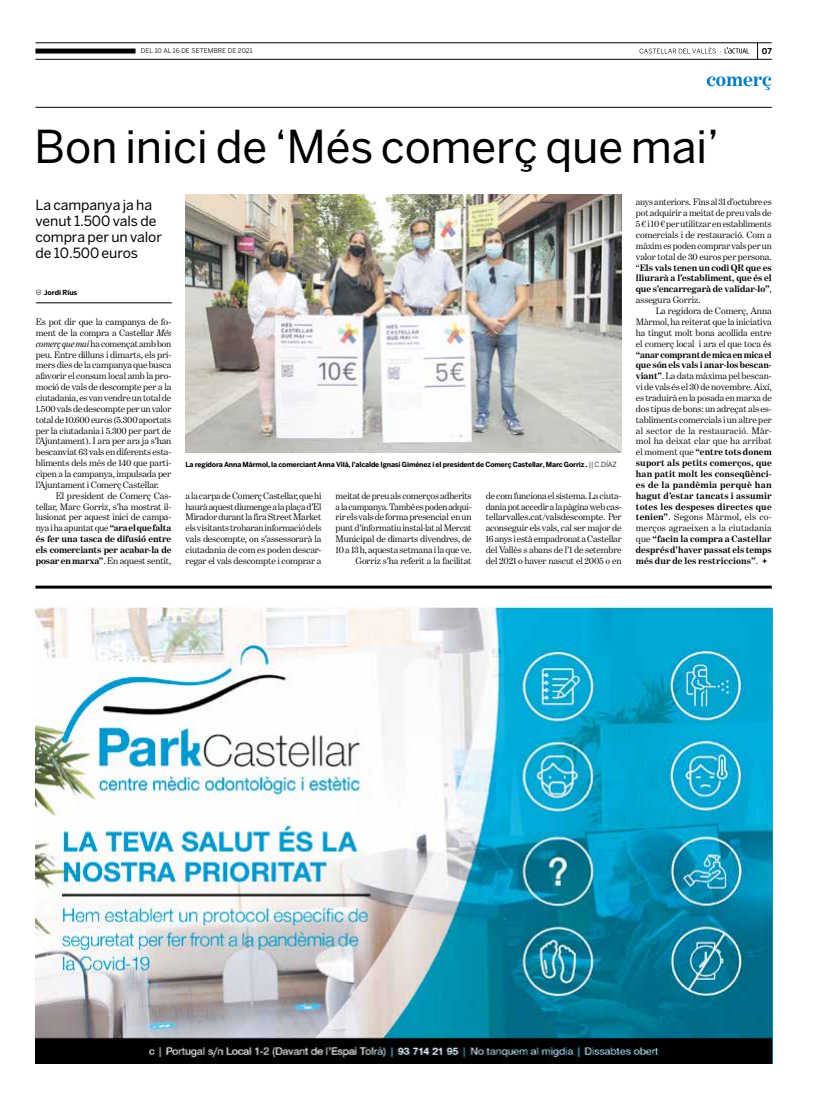
<style>
.page{position:relative;width:820px;height:1106px;background:#fff}
.page>*{position:absolute;margin:0;border:0;box-sizing:border-box;transform-origin:0 0}
.t1{font:45px "Benton Sans";letter-spacing:-.005em;color:#000}
.t2{font:700 20px "Benton Modern One";letter-spacing:-.005em;color:#007ac2}
.t3{font:14px/16px "Benton Sans";letter-spacing:-.005em;color:#000}
.t4{font:9.5px/10.9px "Benton Modern One";letter-spacing:-.015em;color:#000;text-align:justify}
.t5{font:700 9.5px/10.9px "Benton Modern One";letter-spacing:.01em;color:#000;text-align:justify}
.t6{font:700 8px "Benton Sans";color:#000}
.t7{font:700 7px "Benton Sans";letter-spacing:-.02em;color:#000}
.t8{font:6.5px "Benton Sans";letter-spacing:.005em;color:#000}
.s1{font-weight:700}
.s2{font-weight:400}
.s3{font-style:italic}
</style>
<div class="page">
<svg style="left:757px;top:44px;width:1px;height:15px"></svg>
<svg style="left:639px;top:47px;width:109px;height:7px"></svg>
<hr style="left:35px;top:107px;width:736px;height:1px;background:#000">
<hr style="left:35px;top:43px;width:736px;height:1px;background:#000">
<hr style="left:35px;top:59px;width:736px;height:1px;background:#000">
<div style="left:35px;top:49px;width:100px;height:5px;background:#000"></div>
<img style="left:35px;top:607px;width:737px;height:456px">
<hr style="left:35px;top:585px;width:736px;height:3px;background:#000">
<img style="left:185px;top:195px;width:436px;height:257px">
<svg style="left:36px;top:290px;width:5px;height:5px"></svg>
<hr style="left:36px;top:302px;width:136px;height:1px;background:#000">
<svg style="left:762px;top:558px;width:5px;height:6px"></svg>
<p class="t8" style="left:141px;top:47px;width:113px">DEL 10 AL 16 DE SETEMBRE DE 2021</p>
<p class="t6" style="left:761px;top:46px;width:11px">07</p>
<h2 class="t2" style="left:706px;top:68px;width:67px">comerç</h2>
<h1 class="t1" style="left:34px;top:120px;width:686px">Bon inici de ‘Més comerç que mai’</h1>
<h3 class="t3" style="left:35px;top:196px;width:128px">La campanya ja ha venut 1.500 vals de compra per un valor de 10.500 euros</h3>
<p class="t7" style="left:44px;top:288px;width:35px">Jordi Rius</p>
<p class="t4" style="left:635px;top:197px;width:137px">anys anteriors. Fins al 31 d’octubre es pot adquirir a meitat de preu vals de 5 € i 10 € per utilitzar en establiments comercials i de restauració. Com a màxim es poden comprar vals per un valor total de 30 euros per persona. “<span class="s1">Els vals tenen un codi QR que es lliurarà a l’establiment, que és el que s’encarregarà de validar-lo”</span>, assegura Gorriz.</p>
<p class="t4" style="left:635px;top:305px;width:137px;text-indent:20px">La regidora de Comerç, Anna Màrmol, ha reiterat que la iniciativa ha tingut molt bona acollida entre el comerç local i ara el que toca és</p>
<p class="t5" style="left:635px;top:349px;width:137px">“anar comprant de mica en mica el que són els vals i anar-los bescan&shy;viant”<span class="s2">. La data màxima pel bescan&shy;vi de vals és el 30 de novembre. Així, es traduirà en la posada en marxa de dos tipus de bons: un adreçat als es&shy;tabliments comercials i un altre per al sector de la restauració. Màr&shy;mol ha deixat clar que ha arribat el moment que</span> “entre tots donem suport als petits comerços, que han patit molt les conseqüènci&shy;es de la pandèmia perquè han hagut d’estar tancats i assumir totes les despeses directes que tenien”<span class="s2">. Segons Màrmol, els co&shy;merços agraeixen a la ciutadania que</span> “facin la compra a Castellar després d’haver passat els temps més dur de les restriccions”<span class="s2">.</span></p>
<p class="t4" style="left:36px;top:316px;width:137px">Es pot dir que la campanya de fo&shy;ment de la compra a Castellar <span class="s3">Més comerç que mai</span> ha començat amb bon peu. Entre dilluns i dimarts, els pri&shy;mers dies de la campanya que busca afavorir el consum local amb la pro&shy;moció de vals de descompte per a la ciutadania, es van vendre un total de 1.500 vals de descompte per un valor total de 10.600 euros (5.300 aportats per la ciutadania i 5.300 per part de l’Ajuntament). I ara per ara ja s’han bescanviat 63 vals en diferents esta&shy;bliments dels més de 140 que parti&shy;cipen a la campanya, impulsada per l’Ajuntament i Comerç Castellar.</p>
<p class="t4" style="left:36px;top:490px;width:137px;text-indent:20px">El president de Comerç Cas&shy;tellar, Marc Gorriz, s’ha mostrat il· lusionat per aquest inici de campa&shy;nya i ha apuntat que <span class="s1">“ara el que falta és fer una tasca de difusió entre els comerciants per acabar-la de posar en marxa”</span>. En aquest sentit,</p>
<p class="t4" style="left:185px;top:490px;width:137px">a la carpa de Comerç Castellar, que hi haurà aquest diumenge a la plaça d’El Mirador durant la fira Street Market els visitants trobaran informació dels vals descompte, on s’assessorarà la ciutadania de com es poden descar&shy;regar el vals descompte i comprar a</p>
<p class="t7" style="left:185px;top:460px;width:432px">La regidora Anna Màrmol, la comerciant Anna Vilà, l’alcalde Ignasi Giménez i el president de Comerç Castellar, Marc Gorriz . <span class="s2">|| C.DÍAZ</span></p>
<p class="t4" style="left:335px;top:490px;width:137px;text-align:right">meitat de preu als comerços adherits a la campanya. També es poden adqui&shy;rir els vals de forma presencial en un punt d’informatiu instal·lat al Mercat Municipal de dimarts divendres, de 10 a 13 h, aquesta setmana i la que ve.<br>Gorriz s’ha referit a la facilitat</p>
<p class="t4" style="left:485px;top:490px;width:137px">de com funciona el sistema. La ciuta&shy;dania pot accedir a la pàgina web cas&shy;tellarvalles.cat/valsdescompte. Per aconseguir els vals, cal ser major de 16 anys i està empadronat a Castellar del Vallès s abans de l’1 de setembre del 2021 o haver nascut el 2005 o en</p>
</div>
